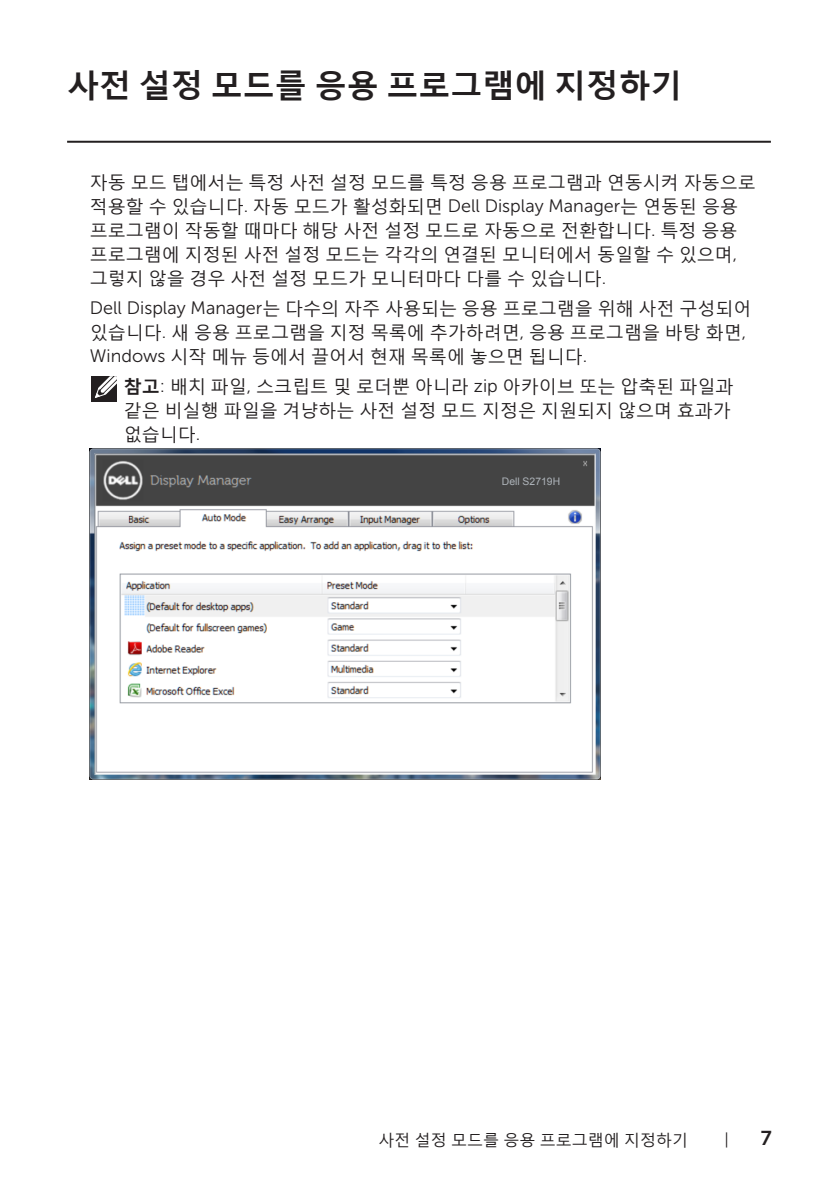
<style>
.page{position:relative;width:840px;height:1191px;background:#fff}
.page>*{position:absolute;margin:0;border:0;box-sizing:border-box;transform-origin:0 0}
.Head_1{font:700 32px "Malgun Gothic";color:#231f20}
.t1{font:20px "Museo Sans For Dell 700";color:#231f20}
.Paragraph{font:18px/24px "Malgun Gothic";color:#231f20}
.Note{font:18px/24px "Malgun Gothic";color:#231f20}
.t2{font:16px "Malgun Gothic";color:#231f20}
.t3{font:16px "Museo Sans For Dell 300";color:#231f20}
.t4{font:10.4px "Arial";color:#aeb4ba}
.s1{font-family:"Museo Sans For Dell 300"}
.s2{font-weight:700}
</style>
<div class="page">
<hr style="left:67px;top:141px;width:703px;height:2px;background:#231f20">
<img style="left:90px;top:449px;width:510px;height:330px">
<div style="left:499px;top:474px;width:89px;height:14px;background:#444"></div>
<div style="left:91px;top:376px;width:26px;height:26px;background:#231f20"></div>
<svg style="left:95px;top:376px;width:22px;height:22px"></svg>
<p class="Head_1" style="left:67px;top:64px;width:616px">사전 설정 모드를 응용 프로그램에 지정하기</p>
<p class="Paragraph" style="left:90px;top:170px;width:667px">자동 모드 탭에서는 특정 사전 설정 모드를 특정 응용 프로그램과 연동시켜 자동으로 적용할 수 있습니다<span class="s1">.</span> 자동 모드가 활성화되면 <span class="s1">Dell Display Manager</span>는 연동된 응용 프로그램이 작동할 때마다 해당 사전 설정 모드로 자동으로 전환합니다<span class="s1">.</span> 특정 응용 프로그램에 지정된 사전 설정 모드는 각각의 연결된 모니터에서 동일할 수 있으며<span class="s1">, </span>그렇지 않을 경우 사전 설정 모드가 모니터마다 다를 수 있습니다<span class="s1">.</span></p>
<p class="Paragraph" style="left:90px;top:296px;width:663px"><span class="s1">Dell Display Manager</span>는 다수의 자주 사용되는 응용 프로그램을 위해 사전 구성되어 있습니다<span class="s1">.</span> 새 응용 프로그램을 지정 목록에 추가하려면<span class="s1">,</span> 응용 프로그램을 바탕 화면<span class="s1">,<br>Windows</span> 시작 메뉴 등에서 끌어서 현재 목록에 놓으면 됩니다<span class="s1">.</span></p>
<p class="Note" style="left:124px;top:373px;width:610px"><span class="s2">참고</span><span class="s1">:</span> 배치 파일<span class="s1">,</span> 스크립트 및 로더뿐 아니라 <span class="s1">zip</span> 아카이브 또는 압축된 파일과 같은 비실행 파일을 겨냥하는 사전 설정 모드 지정은 지원되지 않으며 효과가 없습니다<span class="s1">.</span></p>
<p class="t4" style="left:501px;top:474px;width:60px">Dell S2719H</p>
<p class="t2" style="left:378px;top:1129px;width:311px">사전 설정 모드를 응용 프로그램에 지정하기</p>
<p class="t3" style="left:724px;top:1130px;width:6px">|</p>
<p class="t1" style="left:760px;top:1126px;width:12px">7</p>
</div>
